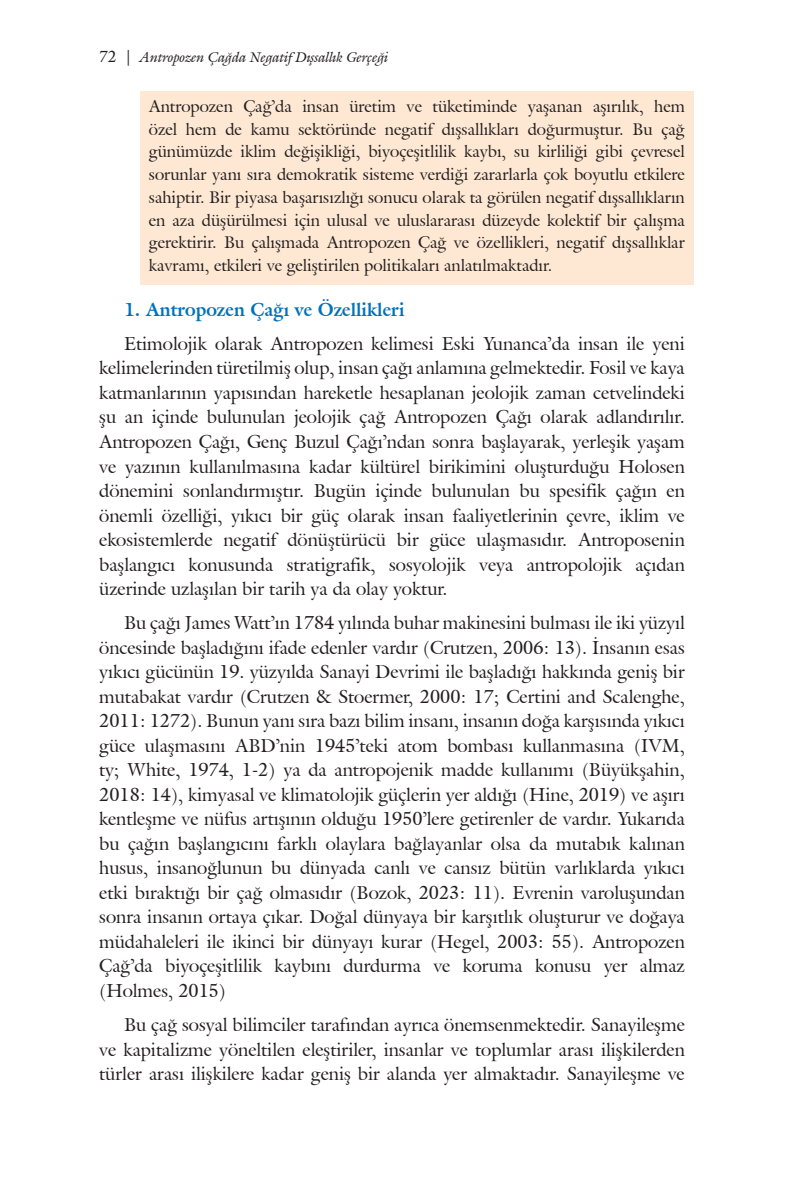
<style>
.page{position:relative;width:794px;height:1191px;background:#fff}
.page>*{position:absolute;margin:0;border:0;box-sizing:border-box;transform-origin:0 0}
.t1{font:18.38px/24.5px "Galliard IT Cby BT";color:#231f20;text-align:justify}
.t2{font:700 18.38px "Galliard IT Cby BT";color:#0072bc}
.t3{font:16.62px/22.8px "Galliard IT Cby BT";color:#231f20;text-align:justify}
.t4{font:italic 14px "Galliard IT Cby BT";color:#231f20}
.s1{font-style:normal;font-size:15.75px}
</style>
<div class="page">
<div style="left:140px;top:91px;width:553px;height:193px;background:#fee8d3"></div>
<p class="t4" style="left:99px;top:47px;width:291px"><span class="s1">72 |</span> Antropozen Çağda Negatif Dışsallık Gerçeği</p>
<p class="t3" style="left:149px;top:95px;width:537px">Antropozen Çağ’da insan üretim ve tüketiminde yaşanan aşırılık, hem özel hem de kamu sektöründe negatif dışsallıkları doğurmuştur. Bu çağ günümüzde iklim değişikliği, biyoçeşitlilik kaybı, su kirliliği gibi çevresel sorunlar yanı sıra demokratik sisteme verdiği zararlarla çok boyutlu etkilere sahiptir. Bir piyasa başarısızlığı sonucu olarak ta görülen negatif dışsallıkların en aza düşürülmesi için ulusal ve uluslararası düzeyde kolektif bir çalışma gerektirir. Bu çalışmada Antropozen Çağ ve özellikleri, negatif dışsallıklar kavramı, etkileri ve geliştirilen politikaları anlatılmaktadır.</p>
<p class="t2" style="left:124px;top:297px;width:282px">1. Antropozen Çağı ve Özellikleri</p>
<p class="t1" style="left:99px;top:331px;width:587px;text-indent:25px">Etimolojik olarak Antropozen kelimesi Eski Yunanca’da insan ile yeni kelimelerinden türetilmiş olup, insan çağı anlamına gelmektedir. Fosil ve kaya katmanlarının yapısından hareketle hesaplanan jeolojik zaman cetvelindeki şu an içinde bulunulan jeolojik çağ Antropozen Çağı olarak adlandırılır.<br>Antropozen Çağı, Genç Buzul Çağı’ndan sonra başlayarak, yerleşik yaşam ve yazının kullanılmasına kadar kültürel birikimini oluşturduğu Holosen dönemini sonlandırmıştır. Bugün içinde bulunulan bu spesifik çağın en önemli özelliği, yıkıcı bir güç olarak insan faaliyetlerinin çevre, iklim ve ekosistemlerde negatif dönüştürücü bir güce ulaşmasıdır. Antroposenin başlangıcı konusunda stratigrafik, sosyolojik veya antropolojik açıdan üzerinde uzlaşılan bir tarih ya da olay yoktur.</p>
<p class="t1" style="left:99px;top:610px;width:587px;text-indent:25px">Bu çağı James Watt’ın 1784 yılında buhar makinesini bulması ile iki yüzyıl öncesinde başladığını ifade edenler vardır (Crutzen, 2006: 13). İnsanın esas yıkıcı gücünün 19. yüzyılda Sanayi Devrimi ile başladığı hakkında geniş bir mutabakat vardır (Crutzen &amp; Stoermer, 2000: 17; Certini and Scalenghe, 2011: 1272). Bunun yanı sıra bazı bilim insanı, insanın doğa karşısında yıkıcı güce ulaşmasını ABD’nin 1945’teki atom bombası kullanmasına (IVM, ty; White, 1974, 1-2) ya da antropojenik madde kullanımı (Büyükşahin, 2018: 14), kimyasal ve klimatolojik güçlerin yer aldığı (Hine, 2019) ve aşırı kentleşme ve nüfus artışının olduğu 1950’lere getirenler de vardır. Yukarıda bu çağın başlangıcını farklı olaylara bağlayanlar olsa da mutabık kalınan husus, insanoğlunun bu dünyada canlı ve cansız bütün varlıklarda yıkıcı etki bıraktığı bir çağ olmasıdır (Bozok, 2023: 11). Evrenin varoluşundan sonra insanın ortaya çıkar. Doğal dünyaya bir karşıtlık oluşturur ve doğaya müdahaleleri ile ikinci bir dünyayı kurar (Hegel, 2003: 55). Antropozen Çağ’da biyoçeşitlilik kaybını durdurma ve koruma konusu yer almaz (Holmes, 2015)</p>
<p class="t1" style="left:99px;top:1012px;width:587px;text-indent:25px">Bu çağ sosyal bilimciler tarafından ayrıca önemsenmektedir. Sanayileşme ve kapitalizme yöneltilen eleştiriler, insanlar ve toplumlar arası ilişkilerden türler arası ilişkilere kadar geniş bir alanda yer almaktadır. Sanayileşme ve</p>
</div>
